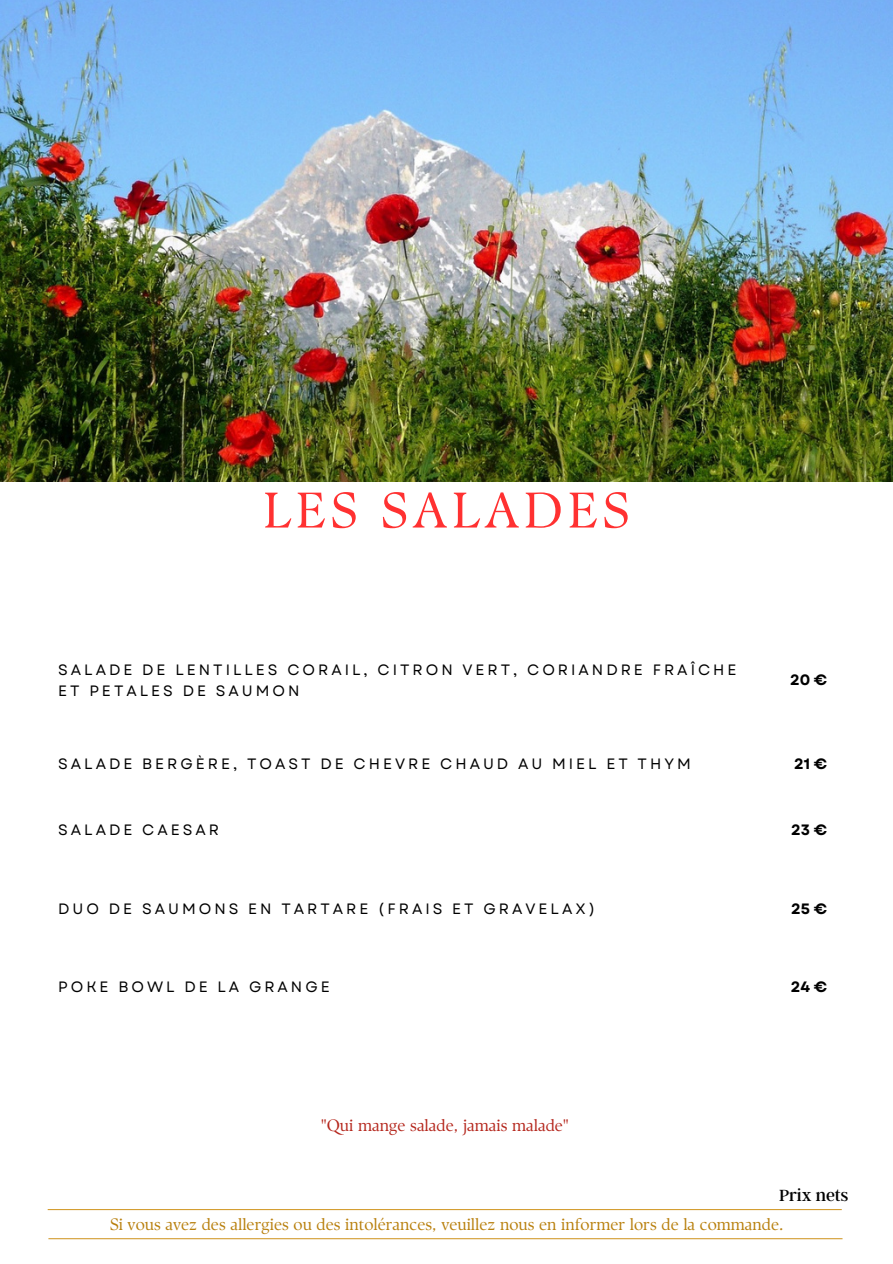
<style>
.page{position:relative;width:893px;height:1264px;background:#fff}
.page>*{position:absolute;margin:0;border:0;box-sizing:border-box;transform-origin:0 0}
.t1{font:49.95px "TY Serif D";letter-spacing:.1em;color:#ff3131}
.t2{font:18px "Argent CF";color:#000}
.t3{font:16.5px "TY Serif D";color:#b87f0c}
.t4{font:16.5px "TY Serif D";color:#b4251b}
.t5{font:15px/21px "Garet";letter-spacing:.2em;color:#000}
.t6{font:700 15px "Garet";color:#000}
</style>
<div class="page">
<img style="left:1px;top:0;width:891px;height:481px">
<hr style="left:48px;top:1208px;width:793px;height:2px;background:#d49e33">
<hr style="left:48px;top:1238px;width:794px;height:1px;background:#d49e33">
<p class="t1" style="left:263px;top:480px;width:367px">LES SALADES</p>
<p class="t5" style="left:58px;top:659px;width:679px">SALADE DE LENTILLES CORAIL, CITRON VERT, CORIANDRE FRAÎCHE<br>ET PETALES DE SAUMON</p>
<p class="t6" style="left:790px;top:669px;width:39px">20 €</p>
<p class="t5" style="left:58px;top:753px;width:634px">SALADE BERGÈRE, TOAST DE CHEVRE CHAUD AU MIEL ET THYM</p>
<p class="t6" style="left:794px;top:753px;width:35px">21 €</p>
<p class="t5" style="left:58px;top:819px;width:162px">SALADE CAESAR</p>
<p class="t6" style="left:791px;top:819px;width:37px">23 €</p>
<p class="t5" style="left:58px;top:898px;width:538px">DUO DE SAUMONS EN TARTARE (FRAIS ET GRAVELAX)</p>
<p class="t6" style="left:791px;top:897px;width:37px">25 €</p>
<p class="t5" style="left:58px;top:976px;width:273px">POKE BOWL DE LA GRANGE</p>
<p class="t6" style="left:790px;top:976px;width:38px">24 €</p>
<p class="t4" style="left:321px;top:1115px;width:249px">"Qui mange salade, jamais malade"</p>
<p class="t2" style="left:779px;top:1183px;width:71px">Prix nets</p>
<p class="t3" style="left:110px;top:1214px;width:675px">Si vous avez des allergies ou des intolérances, veuillez nous en informer lors de la commande.</p>
</div>
